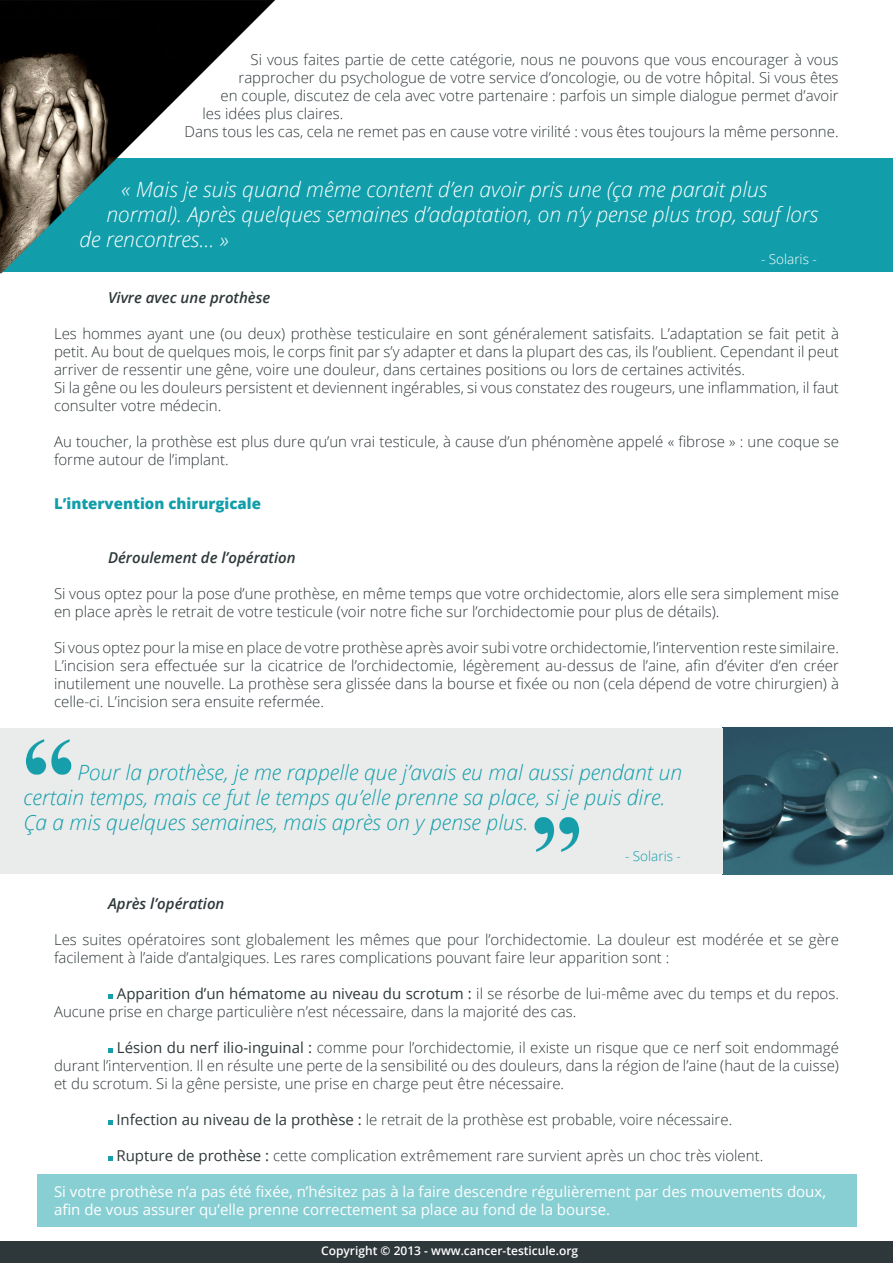
<style>
.page{position:relative;width:893px;height:1263px;background:#fff}
.page>*{position:absolute;margin:0;border:0;box-sizing:border-box;transform-origin:0 0}
.t1{font:italic 300 21px/25.2px "Open Sans";color:#119eaa}
.t2{font:italic 300 21px "Open Sans";color:#fff}
.t3{font:300 15px/18px "Open Sans";color:#2e383a}
.t4{font:15px/18px "Open Sans";color:#fff}
.t5{font:italic 600 15px "Open Sans";color:#2e383a}
.t6{font:800 15px "Open Sans";color:#119eaa}
.t7{font:300 13.5px "Open Sans";color:#fff}
.t8{font:300 13.5px "Open Sans";color:#119eaa}
.t9{font:600 12px "Open Sans";color:#fff}
.s1{font-weight:400}
</style>
<div class="page">
<div style="left:37px;top:1175px;width:819px;height:52px;background:#88cfd4"></div>
<div style="left:0;top:158px;width:893px;height:114px;background:#119eaa"></div>
<img style="left:0;top:0;width:275px;height:273px">
<div style="left:0;top:1241px;width:893px;height:21px;background:#2e383a"></div>
<img style="left:723px;top:728px;width:170px;height:146px">
<div style="left:0;top:727px;width:723px;height:146px;background:#eaebeb"></div>
<img style="left:26px;top:739px;width:46px;height:36px">
<img style="left:534px;top:817px;width:45px;height:35px">
<svg style="left:108px;top:994px;width:4px;height:5px"></svg>
<svg style="left:108px;top:1048px;width:4px;height:5px"></svg>
<svg style="left:108px;top:1120px;width:4px;height:5px"></svg>
<svg style="left:108px;top:1156px;width:4px;height:5px"></svg>
<p class="t3" style="left:250px;top:51px;width:590px">Si vous faites partie de cette catégorie, nous ne pouvons que vous encourager à vous</p>
<p class="t3" style="left:238px;top:69px;width:602px">rapprocher du psychologue de votre service d’oncologie, ou de votre hôpital. Si vous êtes</p>
<p class="t3" style="left:220px;top:87px;width:619px">en couple, discutez de cela avec votre partenaire : parfois un simple dialogue permet d’avoir</p>
<p class="t3" style="left:202px;top:105px;width:142px">les idées plus claires.</p>
<p class="t3" style="left:184px;top:123px;width:656px">Dans tous les cas, cela ne remet pas en cause votre virilité : vous êtes toujours la même personne.</p>
<p class="t2" style="left:122px;top:175px;width:647px">« Mais je suis quand même content d’en avoir pris une (ça me parait plus</p>
<p class="t2" style="left:106px;top:200px;width:713px">normal). Après quelques semaines d’adaptation, on n’y pense plus trop, sauf lors</p>
<p class="t2" style="left:80px;top:225px;width:151px">de rencontres... »</p>
<p class="t7" style="left:761px;top:249px;width:57px">- Solaris -</p>
<p class="t5" style="left:108px;top:287px;width:164px">Vivre avec une prothèse</p>
<p class="t3" style="left:54px;top:324px;width:786px;text-align:justify">Les hommes ayant une (ou deux) prothèse testiculaire en sont généralement satisfaits. L’adaptation se fait petit à petit. Au bout de quelques mois, le corps finit par s’y adapter et dans la plupart des cas, ils l’oublient. Cependant il peut arriver de ressentir une gêne, voire une douleur, dans certaines positions ou lors de certaines activités.</p>
<p class="t3" style="left:54px;top:378px;width:786px">Si la gêne ou les douleurs persistent et deviennent ingérables, si vous constatez des rougeurs, une inflammation, il faut consulter votre médecin.</p>
<p class="t3" style="left:54px;top:432px;width:786px">Au toucher, la prothèse est plus dure qu’un vrai testicule, à cause d’un phénomène appelé « fibrose » : une coque se forme autour de l’implant.</p>
<p class="t6" style="left:54px;top:492px;width:209px">L’intervention chirurgicale</p>
<p class="t5" style="left:108px;top:547px;width:189px">Déroulement de l’opération</p>
<p class="t3" style="left:54px;top:584px;width:786px">Si vous optez pour la pose d’une prothèse, en même temps que votre orchidectomie, alors elle sera simplement mise en place après le retrait de votre testicule (voir notre fiche sur l’orchidectomie pour plus de détails).</p>
<p class="t3" style="left:54px;top:638px;width:786px;text-align:justify">Si vous optez pour la mise en place de votre prothèse après avoir subi votre orchidectomie, l’intervention reste similaire.<br>L’incision sera effectuée sur la cicatrice de l’orchidectomie, légèrement au-dessus de l’aine, afin d’éviter d’en créer inutilement une nouvelle. La prothèse sera glissée dans la bourse et fixée ou non (cela dépend de votre chirurgien) à celle-ci. L’incision sera ensuite refermée.</p>
<p class="t1" style="left:23px;top:758px;width:660px;text-indent:54px">Pour la prothèse, je me rappelle que j’avais eu mal aussi pendant un certain temps, mais ce fut le temps qu’elle prenne sa place, si je puis dire.<br>Ça a mis quelques semaines, mais après on y pense plus.</p>
<p class="t8" style="left:625px;top:847px;width:57px">- Solaris -</p>
<p class="t5" style="left:108px;top:893px;width:118px">Après l’opération</p>
<p class="t3" style="left:54px;top:930px;width:786px">Les suites opératoires sont globalement les mêmes que pour l’orchidectomie. La douleur est modérée et se gère facilement à l’aide d’antalgiques. Les rares complications pouvant faire leur apparition sont :</p>
<p class="t3" style="left:54px;top:984px;width:786px;text-indent:63px"><span class="s1">Apparition d’un hématome au niveau du scrotum :</span> il se résorbe de lui-même avec du temps et du repos.<br>Aucune prise en charge particulière n’est nécessaire, dans la majorité des cas.</p>
<p class="t3" style="left:54px;top:1038px;width:786px;text-align:justify;text-indent:63px"><span class="s1">Lésion du nerf ilio-inguinal :</span> comme pour l’orchidectomie, il existe un risque que ce nerf soit endommagé durant l’intervention. Il en résulte une perte de la sensibilité ou des douleurs, dans la région de l’aine (haut de la cuisse) et du scrotum. Si la gêne persiste, une prise en charge peut être nécessaire.</p>
<p class="t3" style="left:116px;top:1110px;width:617px"><span class="s1">Infection au niveau de la prothèse :</span> le retrait de la prothèse est probable, voire nécessaire.</p>
<p class="t3" style="left:116px;top:1146px;width:648px"><span class="s1">Rupture de prothèse :</span> cette complication extrêmement rare survient après un choc très violent.</p>
<p class="t4" style="left:54px;top:1182px;width:773px">Si votre prothèse n’a pas été fixée, n’hésitez pas à la faire descendre régulièrement par des mouvements doux, afin de vous assurer qu’elle prenne correctement sa place au fond de la bourse.</p>
<p class="t9" style="left:321px;top:1242px;width:259px">Copyright © 2013 - www.cancer-testicule.org</p>
</div>
